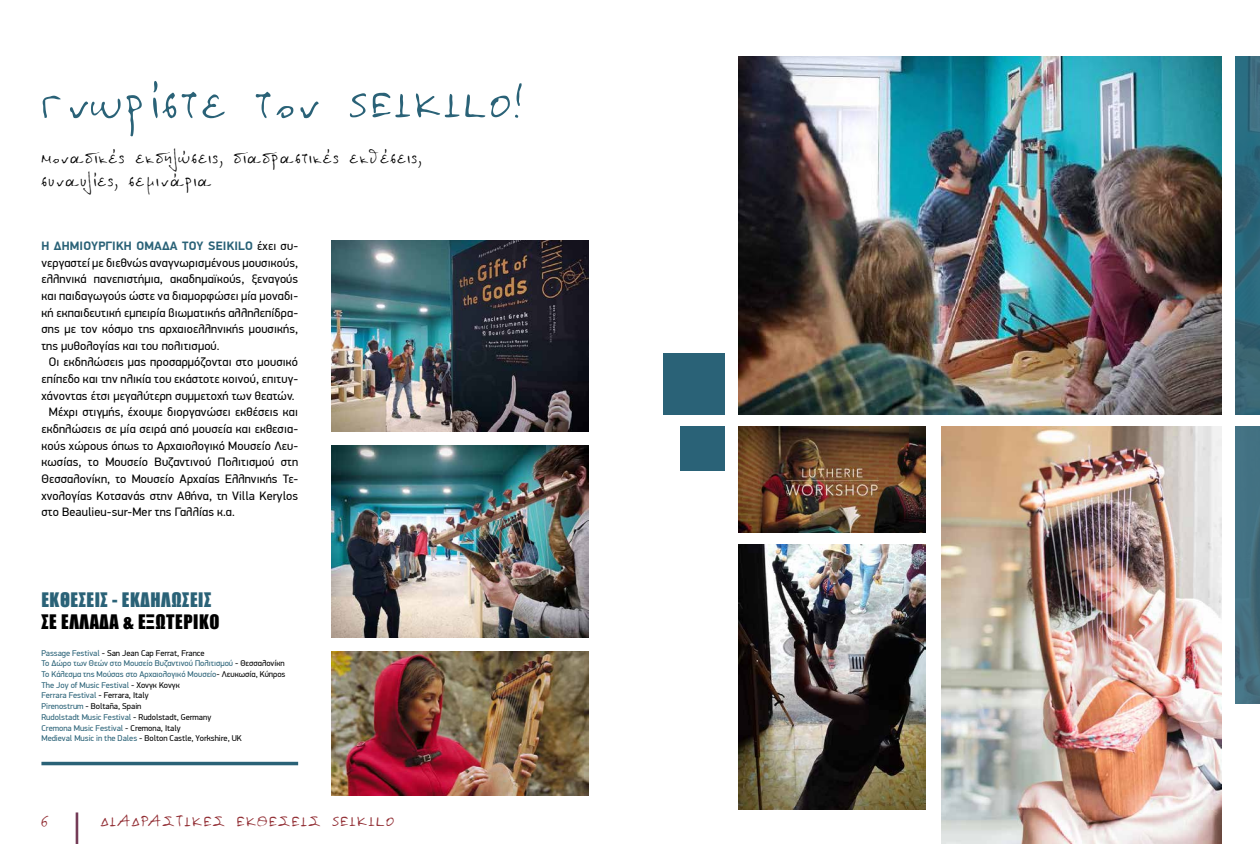
<style>
.page{position:relative;width:1260px;height:844px;background:#fff}
.page>*{position:absolute;margin:0;border:0;box-sizing:border-box;transform-origin:0 0}
.t1{font:50.05px "BP Haroula";letter-spacing:.09em;color:#2a6277}
.t2{font:19.16px "BP Haroula";letter-spacing:.09em;color:#922e34}
.t3{font:18.38px/22.8px "BP Haroula";letter-spacing:.09em;color:#000}
.t4{font:18.38px "Impact";letter-spacing:.03em;color:#2a6277}
.t5{font:18.38px "Impact";letter-spacing:.03em;color:#000}
.t6{font:12.25px/16.6px "PF Din Display Pro";letter-spacing:.01em;color:#000;text-align:justify}
.t7{font:8.4px/10.8px "PF Din Display Pro";color:#2a6277}
.s1{font-weight:700;color:#2a6277}
.s2{color:#000}
</style>
<div class="page">
<img style="left:332px;top:651px;width:257px;height:144px">
<img style="left:738px;top:56px;width:484px;height:358px">
<svg style="left:41px;top:761px;width:257px;height:4px"></svg>
<img style="left:332px;top:241px;width:257px;height:190px">
<img style="left:332px;top:445px;width:257px;height:192px">
<img style="left:941px;top:426px;width:281px;height:417px">
<img style="left:738px;top:426px;width:188px;height:106px">
<img style="left:738px;top:544px;width:188px;height:265px">
<img style="left:1235px;top:56px;width:25px;height:358px">
<img style="left:1235px;top:426px;width:25px;height:277px">
<div style="left:680px;top:426px;width:45px;height:44px;background:#2a6277"></div>
<div style="left:663px;top:352px;width:62px;height:62px;background:#2a6277"></div>
<hr style="left:76px;top:812px;width:2px;height:31px;background:#743c57">
<h1 class="t1" style="left:41px;top:71px;width:482px">Γνωρίστε τον SEIKILO!</h1>
<h3 class="t3" style="left:41px;top:145px;width:381px">Μοναδικές εκδηλώσεις, διαδραστικές εκθέσεις, συναυλίες, σεμινάρια</h3>
<p class="t6" style="left:41px;top:237px;width:258px"><span class="s1">Η ΔΗΜΙΟΥΡΓΙΚΉ ΟΜΆΔΑ ΤΟΥ SEIKILO</span> έχει συ&shy;νεργαστεί με διεθνώς αναγνωρισμένους μουσικούς, ελληνικά πανεπιστήμια, ακαδημαϊκούς, ξεναγούς και παιδαγωγούς ώστε να διαμορφώσει μία μοναδι&shy;κή εκπαιδευτική εμπειρία βιωματικής αλληλεπίδρα&shy;σης με τον κόσμο της αρχαιοελληνικής μουσικής, της μυθολογίας και του πολιτισμού.</p>
<p class="t6" style="left:49px;top:354px;width:251px">Οι εκδηλώσεις μας προσαρμόζονται στο μουσικό</p>
<p class="t6" style="left:41px;top:370px;width:258px">επίπεδο και την ηλικία του εκάστοτε κοινού, επιτυγ-</p>
<p class="t6" style="left:41px;top:387px;width:255px">χάνοντας έτσι μεγαλύτερη συμμετοχή των θεατών.</p>
<p class="t6" style="left:49px;top:404px;width:251px">Μέχρι στιγμής, έχουμε διοργανώσει εκθέσεις και</p>
<p class="t6" style="left:41px;top:420px;width:258px">εκδηλώσεις σε μία σειρά από μουσεία και εκθεσια-</p>
<p class="t6" style="left:41px;top:437px;width:258px">κούς χώρους όπως το Αρχαιολογικό Μουσείο Λευ-</p>
<p class="t6" style="left:41px;top:454px;width:258px">κωσίας, το Μουσείο Βυζαντινού Πολιτισμού στη</p>
<p class="t6" style="left:41px;top:470px;width:258px">Θεσσαλονίκη, το Μουσείο Αρχαίας Ελληνικής Τε-</p>
<p class="t6" style="left:41px;top:487px;width:258px">χνολογίας Κοτσανάς στην Αθήνα, τη Villa Kerylos</p>
<p class="t6" style="left:41px;top:503px;width:195px">στο Beaulieu-sur-Mer της Γαλλίας κ.α.</p>
<h3 class="t4" style="left:41px;top:585px;width:171px">ΕΚΘΈΣΕΙΣ - ΕΚΔΗΛΏΣΕΙΣ</h3>
<h3 class="t5" style="left:41px;top:607px;width:180px">ΣΕ ΕΛΛΆΔΑ &amp; ΕΞΩΤΕΡΙΚΌ</h3>
<p class="t7" style="left:41px;top:647px;width:245px">Passage Festival <span class="s2">- San Jean Cap Ferrat, France<br></span>Το Δώρο των Θεών στο Μουσείο Βυζαντινού Πολιτισμού <span class="s2">- Θεσσαλονίκη </span>Το Κάλεσμα της Μούσας στο Αρχαιολογικό Μουσείο<span class="s2">- Λευκωσία, Κύπρος </span>The Joy of Music Festival <span class="s2">- Χονγκ Κονγκ<br></span>Ferrara Festival <span class="s2">- Ferrara, Italy<br></span>Pirenostrum <span class="s2">- Boltaña, Spain<br></span>Rudolstadt Music Festival <span class="s2">- Rudolstadt, Germany<br></span>Cremona Music Festival <span class="s2">- Cremona, Italy<br></span>Medieval Music in the Dales <span class="s2">- Bolton Castle, Yorkshire, UK</span></p>
<h2 class="t2" style="left:41px;top:808px;width:9px">6</h2>
<h2 class="t2" style="left:101px;top:808px;width:295px">ΔΙΑΔΡΑΣΤΙΚΈΣ ΕΚΘΈΣΕΙΣ SEIKILO</h2>
</div>
